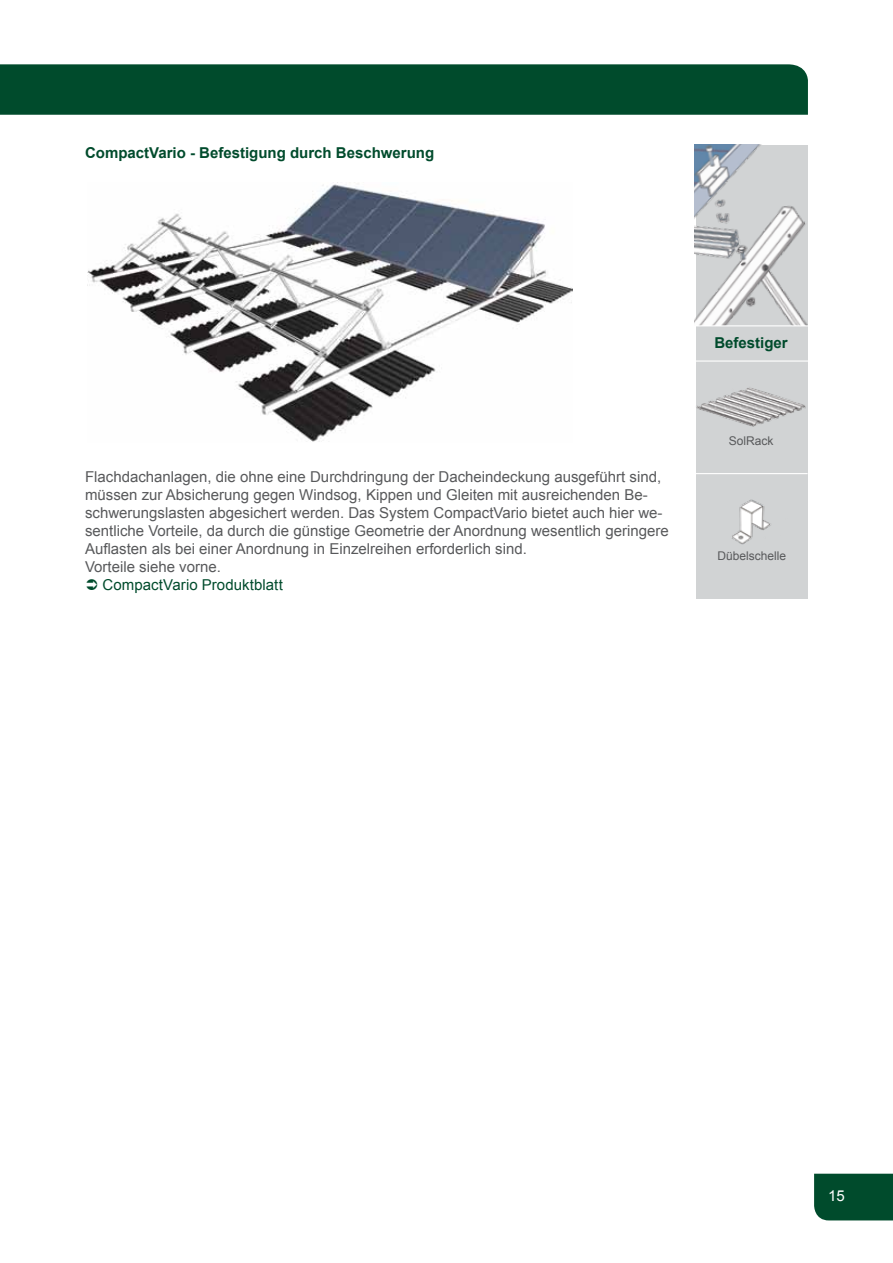
<style>
.page{position:relative;width:893px;height:1263px;background:#fff}
.page>*{position:absolute;margin:0;border:0;box-sizing:border-box;transform-origin:0 0}
.t1{font:15px/18px "Arial";color:#58595b}
.t2{font:700 15px "Arial";color:#004b2c}
.t3{font:15px "Arial";letter-spacing:.005em;color:#004b2c}
.t4{font:15px "Arial";color:#fff}
.t5{font:12px "Arial";color:#58595b}
</style>
<div class="page">
<div style="left:0;top:64px;width:808px;height:51px;background:#004b2c"></div>
<div style="left:814px;top:1174px;width:79px;height:46px;background:#004b2c"></div>
<div style="left:828px;top:1190px;width:65px;height:14px;background:#004b2c"></div>
<div style="left:696px;top:145px;width:112px;height:454px;background:#d1d3d4"></div>
<img style="left:88px;top:183px;width:484px;height:259px">
<img style="left:696px;top:387px;width:109px;height:40px">
<img style="left:732px;top:499px;width:39px;height:45px">
<img style="left:695px;top:145px;width:112px;height:180px">
<hr style="left:696px;top:325px;width:112px;height:1px;background:#fff">
<hr style="left:696px;top:360px;width:112px;height:2px;background:#fff">
<hr style="left:695px;top:473px;width:113px;height:1px;background:#fff">
<p class="t2" style="left:85px;top:142px;width:351px">CompactVario - Befestigung durch Beschwerung</p>
<p class="t1" style="left:85px;top:467px;width:585px">Flachdachanlagen, die ohne eine Durchdringung der Dacheindeckung ausgeführt sind, müssen zur Absicherung gegen Windsog, Kippen und Gleiten mit ausreichenden Be&shy;schwerungslasten abgesichert werden. Das System CompactVario bietet auch hier we&shy;sentliche Vorteile, da durch die günstige Geometrie der Anordnung wesentlich geringere Auflasten als bei einer Anordnung in Einzelreihen erforderlich sind.<br>Vorteile siehe vorne.</p>
<p class="t3" style="left:103px;top:575px;width:182px">CompactVario Produktblatt</p>
<p class="t2" style="left:714px;top:332px;width:75px">Befestiger</p>
<p class="t5" style="left:729px;top:432px;width:46px">SolRack</p>
<p class="t5" style="left:717px;top:547px;width:70px">Dübelschelle</p>
<p class="t4" style="left:828px;top:1186px;width:18px">15</p>
</div>
